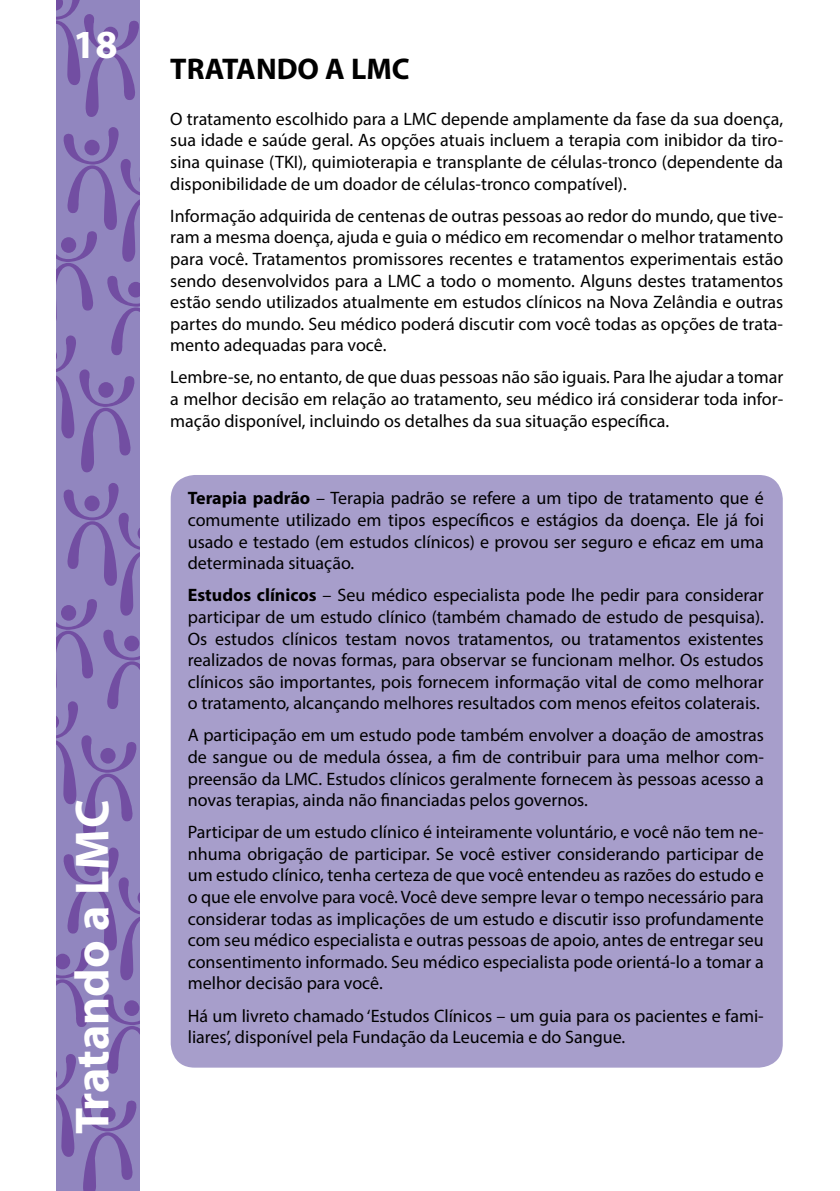
<style>
.page{position:relative;width:840px;height:1191px;background:#fff}
.page>*{position:absolute;margin:0;border:0;box-sizing:border-box;transform-origin:0 0}
.t1{font:700 48px "Myriad Pro";color:#fff}
.t2{font:700 40px "Myriad Pro";color:#fff}
.t3{font:700 30px "Myriad Pro";color:#000}
.t4{font:18px/21.6px "Myriad Pro";color:#000;text-align:justify}
.s1{font-weight:700}
</style>
<div class="page">
<div style="left:57px;top:0;width:83px;height:1191px;background:#9186bf"></div>
<svg style="left:57px;top:483px;width:83px;height:355px"></svg>
<svg style="left:57px;top:127px;width:83px;height:345px"></svg>
<svg style="left:57px;top:0;width:82px;height:117px"></svg>
<svg style="left:57px;top:847px;width:83px;height:344px"></svg>
<div style="left:171px;top:475px;width:611px;height:592px;background:#a79ecb;border-radius:24px"></div>
<h2 class="t2" style="left:73px;top:19px;width:46px">18</h2>
<h1 class="t1" style="left:61px;top:1134px;width:336px;rotate:-90deg">Tratando a lmC</h1>
<h3 class="t3" style="left:170px;top:50px;width:241px">TRATANDO A LMC</h3>
<p class="t4" style="left:170px;top:108px;width:614px">O tratamento escolhido para a LMC depende amplamente da fase da sua doença, sua idade e saúde geral. As opções atuais incluem a terapia com inibidor da tiro&shy;sina quinase (TKI), quimioterapia e transplante de células-tronco (dependente da disponibilidade de um doador de células-tronco compatível).</p>
<p class="t4" style="left:170px;top:204px;width:614px">Informação adquirida de centenas de outras pessoas ao redor do mundo, que tive&shy;ram a mesma doença, ajuda e guia o médico em recomendar o melhor tratamento para você. Tratamentos promissores recentes e tratamentos experimentais estão sendo desenvolvidos para a LMC a todo o momento. Alguns destes tratamentos estão sendo utilizados atualmente em estudos clínicos na Nova Zelândia e outras partes do mundo. Seu médico poderá discutir com você todas as opções de trata&shy;mento adequadas para você.</p>
<p class="t4" style="left:170px;top:366px;width:614px">Lembre-se, no entanto, de que duas pessoas não são iguais. Para lhe ajudar a tomar a melhor decisão em relação ao tratamento, seu médico irá considerar toda infor&shy;mação disponível, incluindo os detalhes da sua situação específica.</p>
<p class="t4" style="left:188px;top:487px;width:577px"><span class="s1">Terapia padrão</span> – Terapia padrão se refere a um tipo de tratamento que é comumente utilizado em tipos específicos e estágios da doença. Ele já foi usado e testado (em estudos clínicos) e provou ser seguro e eficaz em uma determinada situação.</p>
<p class="t4" style="left:188px;top:584px;width:577px"><span class="s1">Estudos clínicos</span> – Seu médico especialista pode lhe pedir para considerar participar de um estudo clínico (também chamado de estudo de pesquisa).<br>Os estudos clínicos testam novos tratamentos, ou tratamentos existentes realizados de novas formas, para observar se funcionam melhor. Os estudos clínicos são importantes, pois fornecem informação vital de como melhorar o tratamento, alcançando melhores resultados com menos efeitos colaterais.</p>
<p class="t4" style="left:188px;top:724px;width:577px">A participação em um estudo pode também envolver a doação de amostras de sangue ou de medula óssea, a fim de contribuir para uma melhor com&shy;preensão da LMC. Estudos clínicos geralmente fornecem às pessoas acesso a novas terapias, ainda não financiadas pelos governos.</p>
<p class="t4" style="left:188px;top:821px;width:577px">Participar de um estudo clínico é inteiramente voluntário, e você não tem ne&shy;nhuma obrigação de participar. Se você estiver considerando participar de um estudo clínico, tenha certeza de que você entendeu as razões do estudo e o que ele envolve para você. Você deve sempre levar o tempo necessário para considerar todas as implicações de um estudo e discutir isso profundamente com seu médico especialista e outras pessoas de apoio, antes de entregar seu consentimento informado. Seu médico especialista pode orientá-lo a tomar a melhor decisão para você.</p>
<p class="t4" style="left:188px;top:1004px;width:577px">Há um livreto chamado ‘Estudos Clínicos – um guia para os pacientes e fami&shy;liares’, disponível pela Fundação da Leucemia e do Sangue.</p>
</div>
